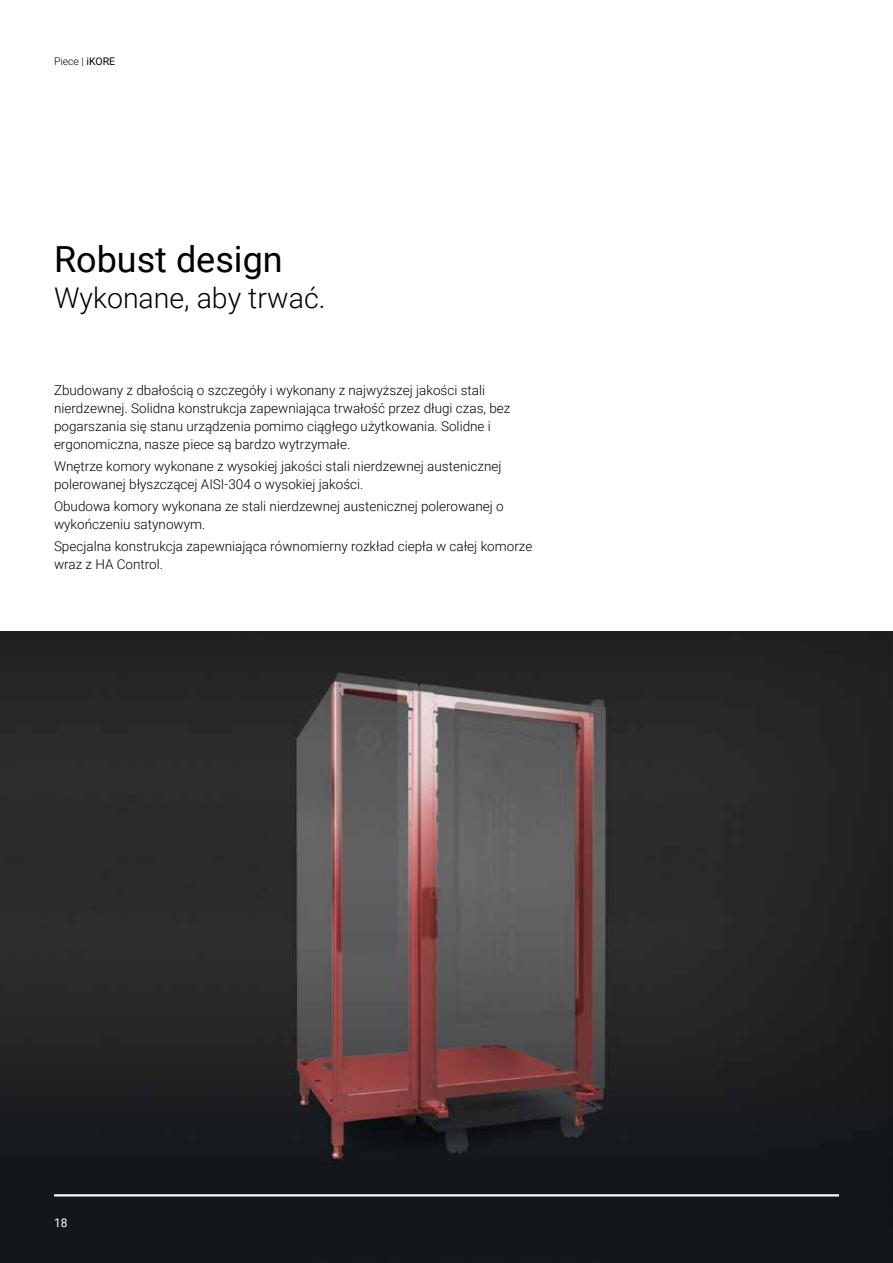
<style>
.page{position:relative;width:893px;height:1263px;background:#fff}
.page>*{position:absolute;margin:0;border:0;box-sizing:border-box;transform-origin:0 0}
.t1{font:36px "Roboto";color:#000}
.t2{font:300 28.5px "Roboto";color:#000}
.t3{font:300 13.5px/18px "Roboto";color:#000}
.t4{font:12px "Roboto";color:#fff}
.t5{font:300 10.5px "Roboto";color:#000}
.s1{font-weight:400}
</style>
<div class="page">
<img style="left:0;top:631px;width:893px;height:632px">
<hr style="left:54px;top:1194px;width:785px;height:2px;background:#fff">
<p class="t5" style="left:54px;top:54px;width:63px">Piece | <span class="s1">iKORE</span></p>
<h1 class="t1" style="left:54px;top:234px;width:230px">Robust design</h1>
<h2 class="t2" style="left:54px;top:277px;width:273px">Wykonane, aby trwać.</h2>
<p class="t3" style="left:54px;top:380px;width:458px">Zbudowany z dbałością o szczegóły i wykonany z najwyższej jakości stali nierdzewnej. Solidna konstrukcja zapewniająca trwałość przez długi czas, bez pogarszania się stanu urządzenia pomimo ciągłego użytkowania. Solidne i ergonomiczna, nasze piece są bardzo wytrzymałe.</p>
<p class="t3" style="left:54px;top:457px;width:449px">Wnętrze komory wykonane z wysokiej jakości stali nierdzewnej austenicznej polerowanej błyszczącej AISI-304 o wysokiej jakości.</p>
<p class="t3" style="left:54px;top:497px;width:451px">Obudowa komory wykonana ze stali nierdzewnej austenicznej polerowanej o wykończeniu satynowym.</p>
<p class="t3" style="left:54px;top:537px;width:480px">Specjalna konstrukcja zapewniająca równomierny rozkład ciepła w całej komorze wraz z HA Control.</p>
<p class="t4" style="left:54px;top:1214px;width:15px">18</p>
</div>
